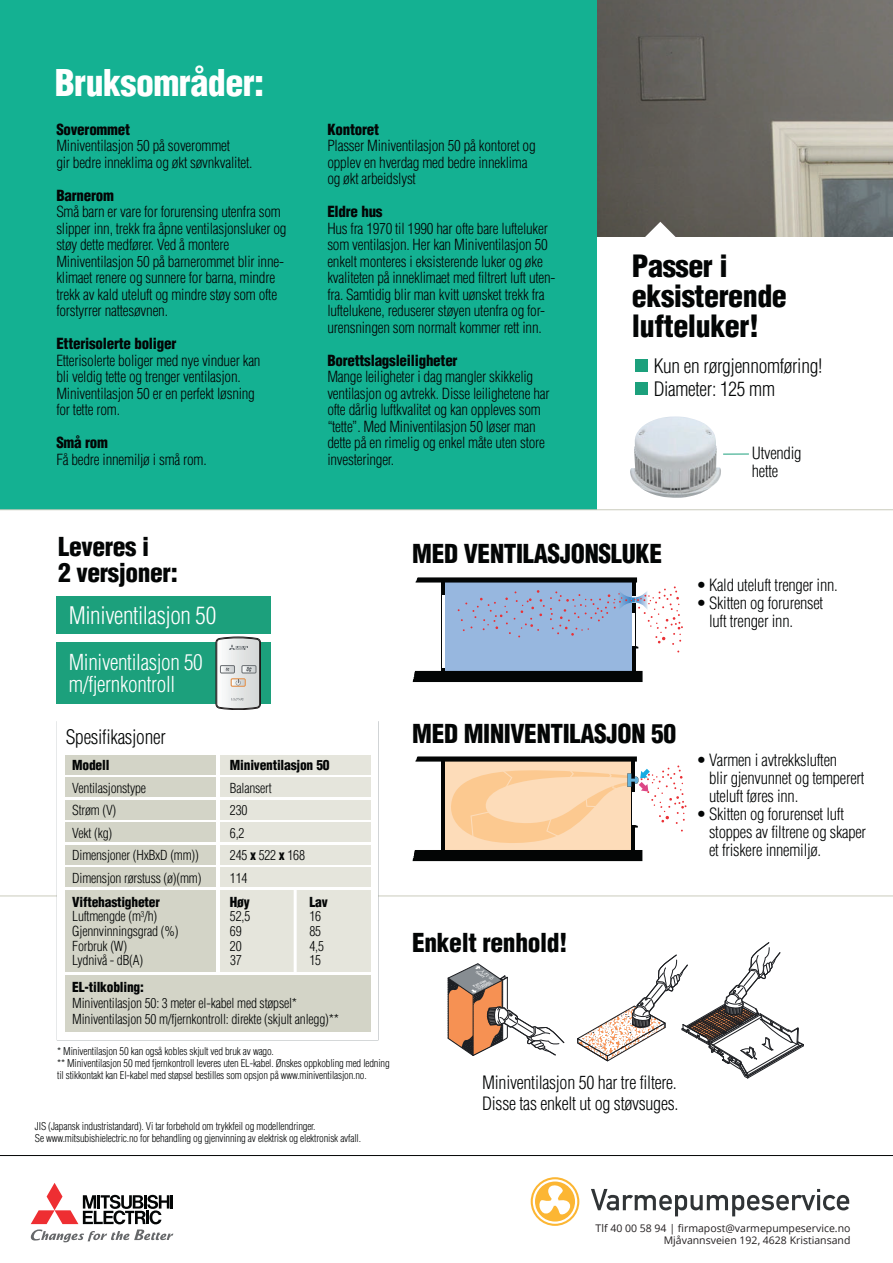
<style>
.page{position:relative;width:893px;height:1263px;background:#fff}
.page>*{position:absolute;margin:0;border:0;box-sizing:border-box;transform-origin:0 0}
.t1{font:900 condensed 36px "Helvetica";letter-spacing:-.015em;color:#fff}
.t2{font:900 condensed 30px/30px "Helvetica";letter-spacing:-.015em;color:#030505}
.t3{font:900 condensed 25.5px/25.5px "Helvetica";letter-spacing:-.015em;color:#030505}
.t4{font:300 condensed 23.7px "Helvetica";letter-spacing:-.015em;color:#fff}
.t5{font:300 condensed 21.45px/21.5px "Helvetica";letter-spacing:-.015em;color:#fff}
.t6{font:300 condensed 19.5px/22.5px "Helvetica";letter-spacing:-.015em;color:#030505}
.t7{font:300 condensed 18px/21px "Helvetica";letter-spacing:-.015em;color:#030505}
.t8{font:300 condensed 16.5px/18px "Helvetica";letter-spacing:-.015em;color:#030505}
.t9{font:300 condensed 15px/16.5px "Helvetica";letter-spacing:-.015em;color:#030505}
.t10{font:900 condensed 15px "Helvetica";letter-spacing:-.015em;color:#030505}
.t11{font:300 condensed 13.5px/15.8px "Helvetica";letter-spacing:-.015em;color:#030505}
.t12{font:900 condensed 13.5px "Helvetica";letter-spacing:-.015em;color:#030505}
.t13{font:300 condensed 10.5px/12.3px "Helvetica";letter-spacing:-.015em;color:#030505}
.t14{font:10.5px/12.6px "Open Sans";color:#231f20;text-align:right}
.t15{font:italic 700 3px "Arial";color:#fff;scale:1.14 1}
.t16{font:italic 700 3px "Arial";color:#fff;scale:1.12 1}
.s1{font-weight:900}
</style>
<div class="page">
<hr style="left:0;top:895px;width:893px;height:1px;background:#cacbbc">
<img style="left:596px;top:0;width:297px;height:237px">
<div style="left:0;top:0;width:596px;height:510px;background:#14b192"></div>
<svg style="left:577px;top:942px;width:227px;height:137px"></svg>
<div style="left:445px;top:582px;width:187px;height:89px;background:#97b7df"></div>
<svg style="left:441px;top:653px;width:4px;height:18px"></svg>
<hr style="left:632px;top:580px;width:3px;height:94px;background:#030505">
<hr style="left:442px;top:596px;width:2px;height:72px;background:#fff">
<div style="left:413px;top:671px;width:230px;height:11px;background:#030505"></div>
<svg style="left:415px;top:577px;width:268px;height:76px"></svg>
<div style="left:444px;top:760px;width:187px;height:90px;background:#fddcb9"></div>
<hr style="left:441px;top:759px;width:3px;height:94px;background:#030505">
<hr style="left:631px;top:759px;width:4px;height:94px;background:#030505">
<div style="left:413px;top:850px;width:229px;height:11px;background:#030505"></div>
<svg style="left:415px;top:756px;width:271px;height:88px"></svg>
<div style="left:635px;top:359px;width:13px;height:13px;background:#1ca07c"></div>
<div style="left:635px;top:382px;width:13px;height:13px;background:#1ca07c"></div>
<img style="left:630px;top:416px;width:91px;height:82px">
<svg style="left:632px;top:222px;width:57px;height:15px"></svg>
<svg style="left:723px;top:454px;width:26px;height:1px"></svg>
<hr style="left:0;top:509px;width:893px;height:1px;background:#cacbbc">
<div style="left:57px;top:722px;width:321px;height:318px;background:#fff"></div>
<div style="left:65px;top:975px;width:306px;height:57px;background:#d3d4c7"></div>
<div style="left:65px;top:755px;width:151px;height:19px;background:#d3d4c7"></div>
<div style="left:220px;top:755px;width:151px;height:19px;background:#e5e5dc"></div>
<div style="left:65px;top:777px;width:151px;height:20px;background:#d3d4c7"></div>
<div style="left:220px;top:777px;width:151px;height:20px;background:#e5e5dc"></div>
<div style="left:65px;top:800px;width:151px;height:19px;background:#d3d4c7"></div>
<div style="left:220px;top:800px;width:151px;height:19px;background:#e5e5dc"></div>
<div style="left:65px;top:822px;width:151px;height:20px;background:#d3d4c7"></div>
<div style="left:220px;top:822px;width:151px;height:20px;background:#e5e5dc"></div>
<div style="left:65px;top:845px;width:151px;height:19px;background:#d3d4c7"></div>
<div style="left:220px;top:845px;width:151px;height:19px;background:#e5e5dc"></div>
<div style="left:65px;top:867px;width:151px;height:20px;background:#d3d4c7"></div>
<div style="left:220px;top:867px;width:151px;height:20px;background:#e5e5dc"></div>
<div style="left:65px;top:890px;width:151px;height:82px;background:#d3d4c7"></div>
<div style="left:220px;top:890px;width:151px;height:82px;background:#e5e5dc"></div>
<hr style="left:294px;top:890px;width:3px;height:84px;background:#fff">
<div style="left:57px;top:642px;width:214px;height:62px;background:#1ca07c"></div>
<div style="left:57px;top:596px;width:214px;height:38px;background:#1ca07c"></div>
<svg style="left:216px;top:637px;width:45px;height:73px;background:#cccccb"></svg>
<hr style="left:0;top:1155px;width:893px;height:1px;background:#030505">
<svg style="left:31px;top:1183px;width:142px;height:59px"></svg>
<svg style="left:531px;top:1177px;width:48px;height:49px"></svg>
<svg style="left:591px;top:1189px;width:258px;height:27px"></svg>
<svg style="left:447px;top:963px;width:117px;height:93px"></svg>
<h1 class="t1" style="left:55px;top:60px;width:211px">Bruksområder:</h1>
<p class="t10" style="left:56px;top:120px;width:75px">Soverommet</p>
<p class="t9" style="left:56px;top:138px;width:198px">Miniventilasjon 50 på soverommet<br>gir bedre inneklima og økt søvnkvalitet.</p>
<p class="t10" style="left:56px;top:186px;width:59px">Barnerom</p>
<p class="t9" style="left:56px;top:204px;width:232px">Små barn er vare for forurensing utenfra som slipper inn, trekk fra åpne ventilasjonsluker og støy dette medfører. Ved å montere Miniventilasjon 50 på barnerommet blir inne&shy;klimaet renere og sunnere for barna, mindre trekk av kald uteluft og mindre støy som ofte forstyrrer nattesøvnen.</p>
<p class="t10" style="left:56px;top:334px;width:122px">Etterisolerte boliger</p>
<p class="t9" style="left:56px;top:352px;width:206px">Etterisolerte boliger med nye vinduer kan bli veldig tette og trenger ventilasjon.<br>Miniventilasjon 50 er en perfekt løsning for tette rom.</p>
<p class="t10" style="left:56px;top:433px;width:53px">Små rom</p>
<p class="t9" style="left:56px;top:451px;width:152px">Få bedre innemiljø i små rom.</p>
<h3 class="t3" style="left:58px;top:534px;width:121px">Leveres i<br>2 versjoner:</h3>
<h3 class="t4" style="left:69px;top:600px;width:149px">Miniventilasjon 50</h3>
<h3 class="t5" style="left:69px;top:652px;width:136px">Miniventilasjon 50 m/fjernkontroll</h3>
<p class="t10" style="left:327px;top:120px;width:53px">Kontoret</p>
<p class="t9" style="left:327px;top:138px;width:210px">Plasser Miniventilasjon 50 på kontoret og opplev en hverdag med bedre inneklima og økt arbeidslyst</p>
<p class="t10" style="left:327px;top:202px;width:57px">Eldre hus</p>
<p class="t9" style="left:327px;top:220px;width:230px">Hus fra 1970 til 1990 har ofte bare lufteluker som ventilasjon. Her kan Miniventilasjon 50 enkelt monteres i eksisterende luker og øke kvaliteten på inneklimaet med filtrert luft uten&shy;fra. Samtidig blir man kvitt uønsket trekk fra luftelukene, reduserer støyen utenfra og for&shy;urensningen som normalt kommer rett inn.</p>
<p class="t10" style="left:327px;top:351px;width:132px">Borettslagsleiligheter</p>
<p class="t9" style="left:327px;top:369px;width:224px">Mange leiligheter i dag mangler skikkelig ventilasjon og avtrekk. Disse leilighetene har ofte dårlig luftkvalitet og kan oppleves som “tette”. Med Miniventilasjon 50 løser man dette på en rimelig og enkel måte uten store investeringer.</p>
<h2 class="t2" style="left:632px;top:251px;width:157px">Passer i eksisterende lufteluker!</h2>
<h3 class="t6" style="left:654px;top:355px;width:170px">Kun en rørgjennomføring!<br>Diameter: 125 mm</h3>
<p class="t8" style="left:752px;top:444px;width:51px">Utvendig hette</p>
<h3 class="t3" style="left:412px;top:541px;width:251px">MED VENTILASJONSLUKE</h3>
<p class="t8" style="left:696px;top:576px;width:143px">• Kald uteluft trenger inn.</p>
<p class="t8" style="left:709px;top:594px;width:116px;text-indent:-13px">• Skitten og forurenset luft trenger inn.</p>
<h3 class="t6" style="left:66px;top:726px;width:101px">Spesifikasjoner</h3>
<p class="t12" style="left:72px;top:757px;width:39px">Modell</p>
<p class="t12" style="left:230px;top:757px;width:101px">Miniventilasjon 50</p>
<p class="t11" style="left:72px;top:780px;width:75px">Ventilasjonstype</p>
<p class="t11" style="left:230px;top:780px;width:43px">Balansert</p>
<p class="t11" style="left:72px;top:802px;width:46px">Strøm (V)</p>
<p class="t11" style="left:230px;top:802px;width:19px">230</p>
<p class="t11" style="left:72px;top:825px;width:42px">Vekt (kg)</p>
<p class="t11" style="left:230px;top:825px;width:16px">6,2</p>
<p class="t11" style="left:72px;top:847px;width:128px">Dimensjoner (HxBxD (mm))</p>
<p class="t11" style="left:230px;top:847px;width:77px">245 <span class="s1">x</span> 522 <span class="s1">x</span> 168</p>
<p class="t11" style="left:72px;top:870px;width:131px">Dimensjon rørstuss (ø)(mm)</p>
<p class="t11" style="left:230px;top:870px;width:19px">114</p>
<p class="t12" style="left:72px;top:893px;width:89px">Viftehastigheter</p>
<p class="t12" style="left:230px;top:893px;width:21px">Høy</p>
<p class="t12" style="left:309px;top:893px;width:20px">Lav</p>
<p class="t11" style="left:72px;top:908px;width:87px">Luftmengde (m<sup>3</sup>/h)</p>
<p class="t11" style="left:230px;top:908px;width:22px">52,5</p>
<p class="t11" style="left:309px;top:908px;width:13px">16</p>
<p class="t11" style="left:72px;top:923px;width:108px">Gjennvinningsgrad (%)</p>
<p class="t11" style="left:230px;top:923px;width:13px">69</p>
<p class="t11" style="left:309px;top:923px;width:13px">85</p>
<p class="t11" style="left:72px;top:938px;width:56px">Forbruk (W)</p>
<p class="t11" style="left:230px;top:938px;width:13px">20</p>
<p class="t11" style="left:309px;top:938px;width:16px">4,5</p>
<p class="t11" style="left:72px;top:952px;width:72px">Lydnivå - dB(A)</p>
<p class="t11" style="left:230px;top:952px;width:13px">37</p>
<p class="t11" style="left:309px;top:952px;width:13px">15</p>
<p class="t12" style="left:72px;top:979px;width:73px">EL-tilkobling:</p>
<p class="t11" style="left:72px;top:995px;width:268px">Miniventilasjon 50: 3 meter el-kabel med støpsel*<br>Miniventilasjon 50 m/fjernkontroll: direkte (skjult anlegg)**</p>
<p class="t13" style="left:57px;top:1044px;width:334px">* Miniventilasjon 50 kan også kobles skjult ved bruk av wago.<br>** Miniventilasjon 50 med fjernkontroll leveres uten EL-kabel. Ønskes oppkobling med ledning til stikkontakt kan El-kabel med støpsel bestilles som opsjon på www.miniventilasjon.no.</p>
<p class="t13" style="left:35px;top:1119px;width:328px">JIS (Japansk industristandard). Vi tar forbehold om trykkfeil og modellendringer.<br>Se www.mitsubishielectric.no for behandling og gjenvinning av elektrisk og elektronisk avfall.</p>
<h3 class="t3" style="left:412px;top:721px;width:266px">MED MINIVENTILASJON 50</h3>
<p class="t8" style="left:709px;top:751px;width:157px;text-indent:-13px">• Varmen i avtrekksluften<br>blir gjenvunnet og temperert uteluft føres inn.</p>
<p class="t8" style="left:709px;top:805px;width:159px;text-indent:-13px">• Skitten og forurenset luft stoppes av filtrene og skaper et friskere innemiljø.</p>
<h3 class="t3" style="left:412px;top:929px;width:157px">Enkelt renhold!</h3>
<p class="t16" style="left:477px;top:970px;width:10px;rotate:35deg">Insert</p>
<p class="t15" style="left:473px;top:984px;width:14px;rotate:-27deg">Fan side</p>
<p class="t7" style="left:482px;top:1072px;width:198px">Miniventilasjon 50 har tre filtere.<br>Disse tas enkelt ut og støvsuges.</p>
<p class="t14" style="left:596px;top:1221px;width:256px">Tlf 40 00 58 94 | firmapost@varmepumpeservice.no<br>Mjåvannsveien 192, 4628 Kristiansand</p>
</div>
